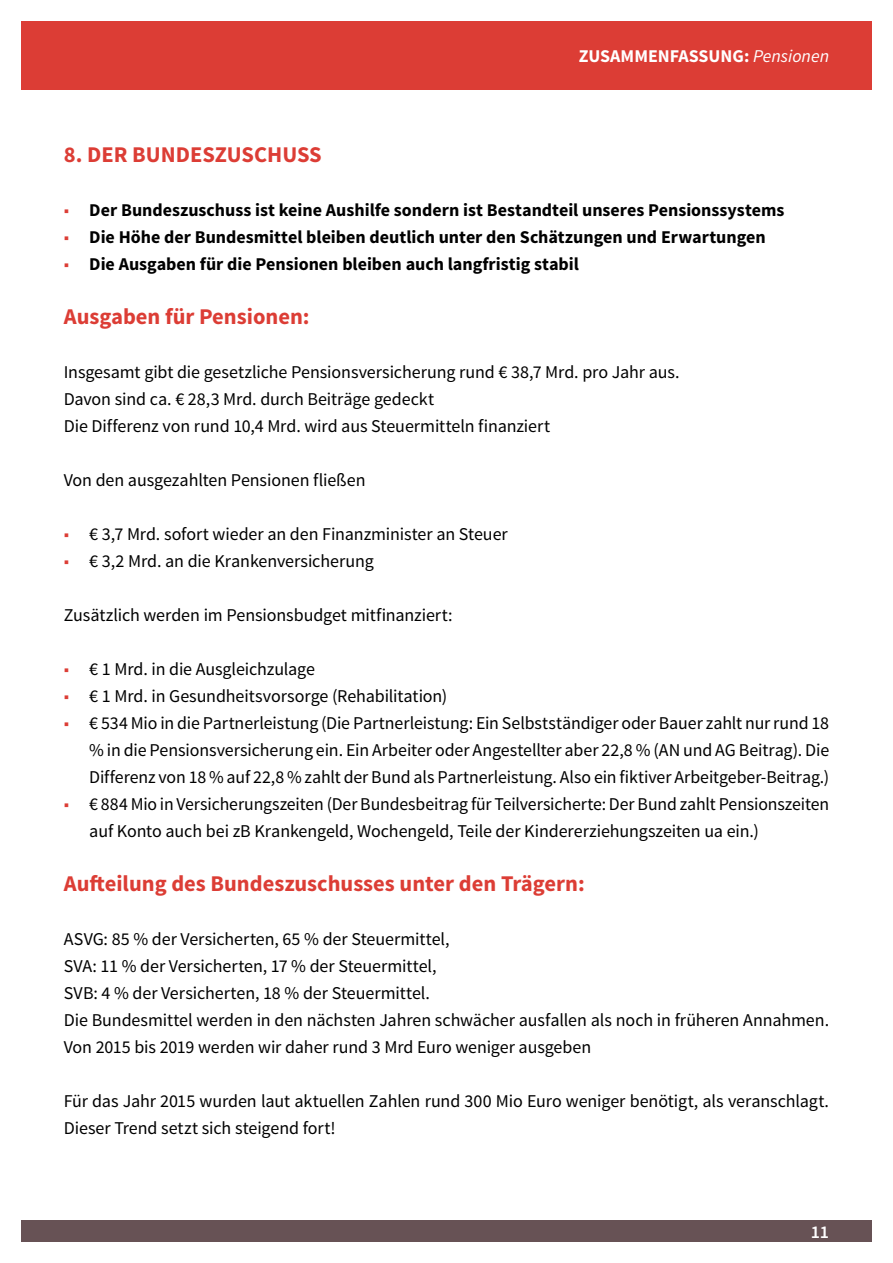
<style>
.page{position:relative;width:893px;height:1263px;background:#fff}
.page>*{position:absolute;margin:0;border:0;box-sizing:border-box;transform-origin:0 0}
.Ü_2{font:700 22.5px "Source Sans Pro";color:#dc3d35}
.Ü_1{font:700 22.5px "Source Sans Pro";color:#dc3d35}
.Fliesstext{font:18px/27px "Source Sans Pro";letter-spacing:-.005em;color:#000}
.Fliesstext_oA{font:18px "Source Sans Pro";letter-spacing:-.005em;color:#000}
.t1{font:700 18px "Source Sans Pro";color:#000}
.t2{font:700 18px "Source Sans Pro";color:#fff}
.t3{font:600 18px "Source Sans Pro";color:#fff}
.s1{font-weight:400;font-style:italic}
.s2{font-weight:400;color:#dc3d35}
.s3{color:#dc3d35}
</style>
<div class="page">
<div style="left:21px;top:21px;width:851px;height:68px;background:#dc3d35"></div>
<div style="left:21px;top:1220px;width:851px;height:22px;background:#675255"></div>
<h1 class="Ü_1" style="left:64px;top:140px;width:259px">8. DER BUNDESZUSCHUSS</h1>
<p class="t2" style="left:579px;top:44px;width:252px">ZUSAMMENFASSUNG: <span class="s1">Pensionen</span></p>
<p class="t1" style="left:64px;top:198px;width:722px"><span class="s2">■</span> Der Bundeszuschuss ist keine Aushilfe sondern ist Bestandteil unseres Pensionssystems</p>
<p class="t1" style="left:64px;top:225px;width:703px"><span class="s2">■</span> Die Höhe der Bundesmittel bleiben deutlich unter den Schätzungen und Erwartungen</p>
<p class="t1" style="left:64px;top:252px;width:517px"><span class="s2">■</span> Die Ausgaben für die Pensionen bleiben auch langfristig stabil</p>
<h1 class="Ü_2" style="left:64px;top:302px;width:247px">Ausgaben für Pensionen:</h1>
<h1 class="Fliesstext_oA" style="left:64px;top:361px;width:617px">Insgesamt gibt die gesetzliche Pensionsversicherung rund € 38,7 Mrd. pro Jahr aus.</h1>
<h1 class="Fliesstext_oA" style="left:64px;top:388px;width:372px">Davon sind ca. € 28,3 Mrd. durch Beiträge gedeckt</h1>
<p class="Fliesstext" style="left:64px;top:413px;width:488px">Die Differenz von rund 10,4 Mrd. wird aus Steuermitteln finanziert</p>
<p class="Fliesstext" style="left:64px;top:467px;width:303px">Von den ausgezahlten Pensionen fließen</p>
<p class="Fliesstext" style="left:64px;top:521px;width:446px"><span class="s3">■</span> € 3,7 Mrd. sofort wieder an den Finanzminister an Steuer</p>
<p class="Fliesstext" style="left:64px;top:548px;width:311px"><span class="s3">■</span> € 3,2 Mrd. an die Krankenversicherung</p>
<p class="Fliesstext" style="left:64px;top:602px;width:390px">Zusätzlich werden im Pensionsbudget mitfinanziert:</p>
<p class="Fliesstext" style="left:64px;top:656px;width:253px"><span class="s3">■</span> € 1 Mrd. in die Ausgleichzulage</p>
<p class="Fliesstext" style="left:64px;top:683px;width:385px"><span class="s3">■</span> € 1 Mrd. in Gesundheitsvorsorge (Rehabilitation)</p>
<p class="Fliesstext" style="left:89px;top:710px;width:741px;text-align:justify;text-indent:-26px"><span class="s3">■</span> € 534 Mio in die Partnerleistung (Die Partnerleistung: Ein Selbstständiger oder Bauer zahlt nur rund 18 % in die Pensionsversicherung ein. Ein Arbeiter oder Angestellter aber 22,8 % (AN und AG Beitrag). Die Differenz von 18 % auf 22,8 % zahlt der Bund als Partnerleistung. Also ein fiktiver Arbeitgeber-Beitrag.)</p>
<p class="Fliesstext" style="left:89px;top:791px;width:741px;text-indent:-26px"><span class="s3">■</span> € 884 Mio in Versicherungszeiten (Der Bundesbeitrag für Teilversicherte: Der Bund zahlt Pensionszeiten auf Konto auch bei zB Krankengeld, Wochengeld, Teile der Kindererziehungszeiten ua ein.)</p>
<h1 class="Ü_2" style="left:64px;top:869px;width:522px">Aufteilung des Bundeszuschusses unter den Trägern:</h1>
<h1 class="Fliesstext_oA" style="left:64px;top:928px;width:387px">ASVG: 85 % der Versicherten, 65 % der Steuermittel,</h1>
<h1 class="Fliesstext_oA" style="left:64px;top:955px;width:374px">SVA: 11 % der Versicherten, 17 % der Steuermittel,</h1>
<h1 class="Fliesstext_oA" style="left:64px;top:982px;width:368px">SVB: 4 % der Versicherten, 18 % der Steuermittel.</h1>
<p class="Fliesstext" style="left:64px;top:1007px;width:767px">Die Bundesmittel werden in den nächsten Jahren schwächer ausfallen als noch in früheren Annahmen.<br>Von 2015 bis 2019 werden wir daher rund 3 Mrd Euro weniger ausgeben</p>
<p class="Fliesstext" style="left:64px;top:1088px;width:767px">Für das Jahr 2015 wurden laut aktuellen Zahlen rund 300 Mio Euro weniger benötigt, als veranschlagt.<br>Dieser Trend setzt sich steigend fort!</p>
<p class="t3" style="left:811px;top:1220px;width:20px">11</p>
</div>
